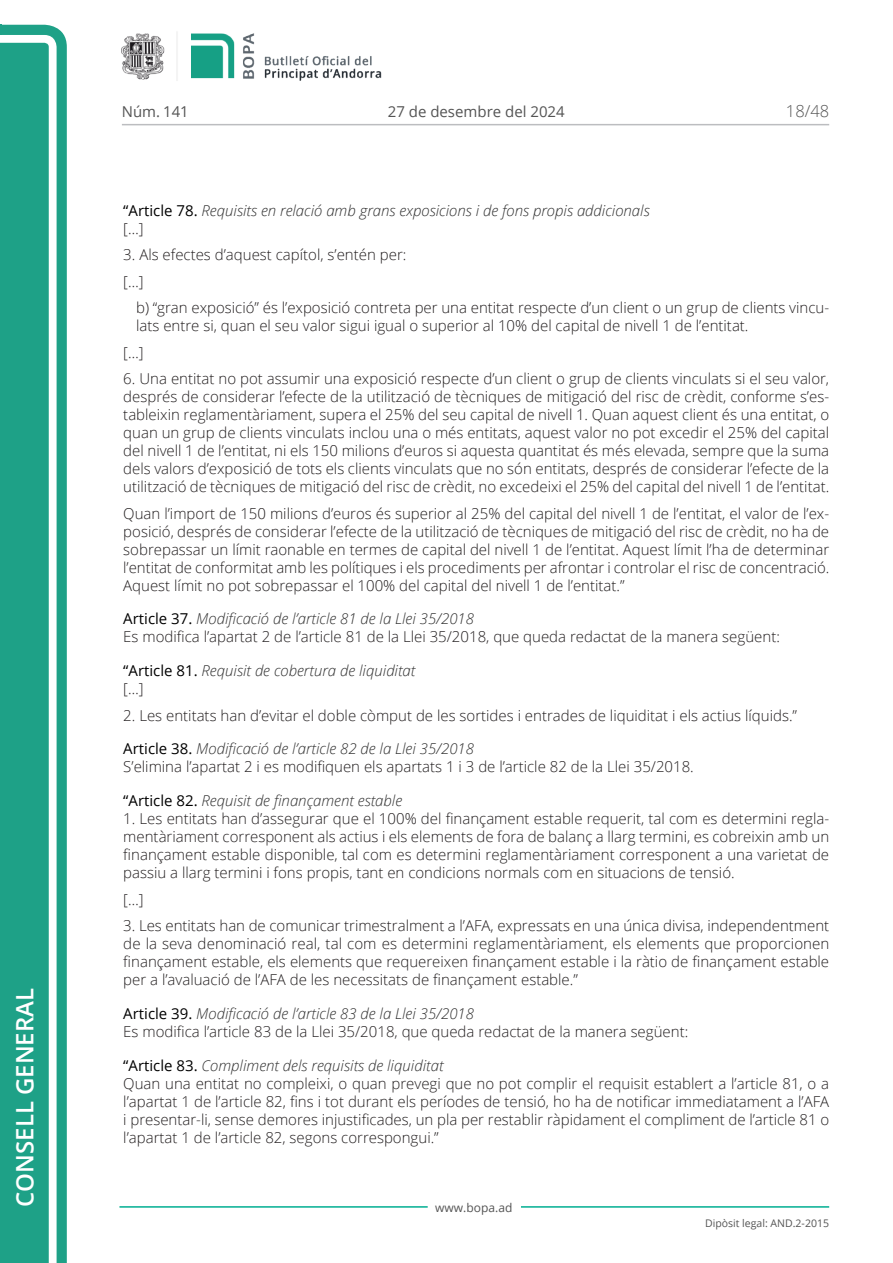
<style>
.page{position:relative;width:893px;height:1263px;background:#fff}
.page>*{position:absolute;margin:0;border:0;box-sizing:border-box;transform-origin:0 0}
.t1{font:600 24px "Open Sans";color:#fff}
.t2{font:300 16.5px "Open Sans";color:#545454}
.Body_text{font:300 15px/18px "Open Sans";color:#231f20;text-align:justify}
.Titol_7{font:italic 300 15px "Open Sans";color:#303030}
.Body_text_i{font:300 15px/18px "Open Sans";color:#231f20}
.t3{font:15px "Open Sans";color:#545454}
.t4{font:12px "Open Sans";color:#545454}
.t5{font:10.5px "Open Sans";color:#545454}
.s1{font-weight:400;font-style:normal;color:#000}
</style>
<div class="page">
<svg style="left:0;top:25px;width:67px;height:1238px;fill:#1ea187"></svg>
<div style="left:0;top:43px;width:49px;height:1220px;background:#1ea187"></div>
<img style="left:122px;top:32px;width:260px;height:49px">
<hr style="left:119px;top:1206px;width:309px;height:2px;background:#00ae91">
<hr style="left:521px;top:1206px;width:308px;height:2px;background:#00ae91">
<hr style="left:122px;top:124px;width:707px;height:1px;background:#bcbdc0">
<h1 class="t1" style="left:8px;top:1207px;width:220px;rotate:-90deg">Consell General</h1>
<p class="t3" style="left:122px;top:102px;width:68px">Núm. 141</p>
<p class="t3" style="left:388px;top:102px;width:178px">27 de desembre del 2024</p>
<p class="t2" style="left:786px;top:100px;width:45px">18/48</p>
<p class="Titol_7" style="left:123px;top:200px;width:528px"><span class="s1">“Article 78.</span> Requisits en relació amb grans exposicions i de fons propis addicionals</p>
<p class="Body_text" style="left:123px;top:219px;width:22px">[…]</p>
<p class="Body_text" style="left:123px;top:245px;width:285px">3. Als efectes d’aquest capítol, s’entén per:</p>
<p class="Body_text" style="left:123px;top:272px;width:22px">[…]</p>
<p class="Body_text_i" style="left:136px;top:298px;width:695px">b) “gran exposició” és l’exposició contreta per una entitat respecte d’un client o un grup de clients vincu&shy;lats entre si, quan el seu valor sigui igual o superior al 10% del capital de nivell 1 de l’entitat.</p>
<p class="Body_text" style="left:123px;top:343px;width:22px">[…]</p>
<p class="Body_text" style="left:123px;top:369px;width:707px">6. Una entitat no pot assumir una exposició respecte d’un client o grup de clients vinculats si el seu valor, després de considerar l’efecte de la utilització de tècniques de mitigació del risc de crèdit, conforme s’es&shy;tableixin reglamentàriament, supera el 25% del seu capital de nivell 1. Quan aquest client és una entitat, o quan un grup de clients vinculats inclou una o més entitats, aquest valor no pot excedir el 25% del capital del nivell 1 de l’entitat, ni els 150 milions d’euros si aquesta quantitat és més elevada, sempre que la suma dels valors d’exposició de tots els clients vinculats que no són entitats, després de considerar l’efecte de la utilització de tècniques de mitigació del risc de crèdit, no excedeixi el 25% del capital del nivell 1 de l’entitat.</p>
<p class="Body_text" style="left:123px;top:504px;width:707px">Quan l’import de 150 milions d’euros és superior al 25% del capital del nivell 1 de l’entitat, el valor de l’ex&shy;posició, després de considerar l’efecte de la utilització de tècniques de mitigació del risc de crèdit, no ha de sobrepassar un límit raonable en termes de capital del nivell 1 de l’entitat. Aquest límit l’ha de determinar l’entitat de conformitat amb les polítiques i els procediments per afrontar i controlar el risc de concentració.<br>Aquest límit no pot sobrepassar el 100% del capital del nivell 1 de l’entitat.”</p>
<p class="Titol_7" style="left:123px;top:609px;width:352px"><span class="s1">Article 37.</span> Modificació de l’article 81 de la Llei 35/2018</p>
<p class="Body_text" style="left:123px;top:628px;width:658px">Es modifica l’apartat 2 de l’article 81 de la Llei 35/2018, que queda redactat de la manera següent:</p>
<p class="Titol_7" style="left:123px;top:660px;width:294px"><span class="s1">“Article 81.</span> Requisit de cobertura de liquiditat</p>
<p class="Body_text" style="left:123px;top:679px;width:22px">[…]</p>
<p class="Body_text" style="left:123px;top:706px;width:675px">2. Les entitats han d’evitar el doble còmput de les sortides i entrades de liquiditat i els actius líquids.”</p>
<p class="Titol_7" style="left:123px;top:739px;width:352px"><span class="s1">Article 38.</span> Modificació de l’article 82 de la Llei 35/2018</p>
<p class="Body_text" style="left:123px;top:758px;width:572px">S’elimina l’apartat 2 i es modifiquen els apartats 1 i 3 de l’article 82 de la Llei 35/2018.</p>
<p class="Titol_7" style="left:123px;top:790px;width:280px"><span class="s1">“Article 82.</span> Requisit de finançament estable</p>
<p class="Body_text" style="left:123px;top:809px;width:707px">1. Les entitats han d’assegurar que el 100% del finançament estable requerit, tal com es determini regla&shy;mentàriament corresponent als actius i els elements de fora de balanç a llarg termini, es cobreixin amb un finançament estable disponible, tal com es determini reglamentàriament corresponent a una varietat de passiu a llarg termini i fons propis, tant en condicions normals com en situacions de tensió.</p>
<p class="Body_text" style="left:123px;top:890px;width:22px">[…]</p>
<p class="Body_text" style="left:123px;top:916px;width:708px">3. Les entitats han de comunicar trimestralment a l’AFA, expressats en una única divisa, independentment de la seva denominació real, tal com es determini reglamentàriament, els elements que proporcionen finançament estable, els elements que requereixen finançament estable i la ràtio de finançament estable per a l’avaluació de l’AFA de les necessitats de finançament estable.”</p>
<p class="Titol_7" style="left:123px;top:1003px;width:352px"><span class="s1">Article 39.</span> Modificació de l’article 83 de la Llei 35/2018</p>
<p class="Body_text" style="left:123px;top:1022px;width:566px">Es modifica l’article 83 de la Llei 35/2018, que queda redactat de la manera següent:</p>
<p class="Titol_7" style="left:123px;top:1055px;width:322px"><span class="s1">“Article 83.</span> Compliment dels requisits de liquiditat</p>
<p class="Body_text" style="left:123px;top:1074px;width:707px">Quan una entitat no compleixi, o quan prevegi que no pot complir el requisit establert a l’article 81, o a l’apartat 1 de l’article 82, fins i tot durant els períodes de tensió, ho ha de notificar immediatament a l’AFA i presentar-li, sense demores injustificades, un pla per restablir ràpidament el compliment de l’article 81 o l’apartat 1 de l’article 82, segons correspongui.”</p>
<p class="t4" style="left:435px;top:1199px;width:79px">www.bopa.ad</p>
<p class="t5" style="left:705px;top:1216px;width:125px">Dipòsit legal: AND.2-2015</p>
</div>
